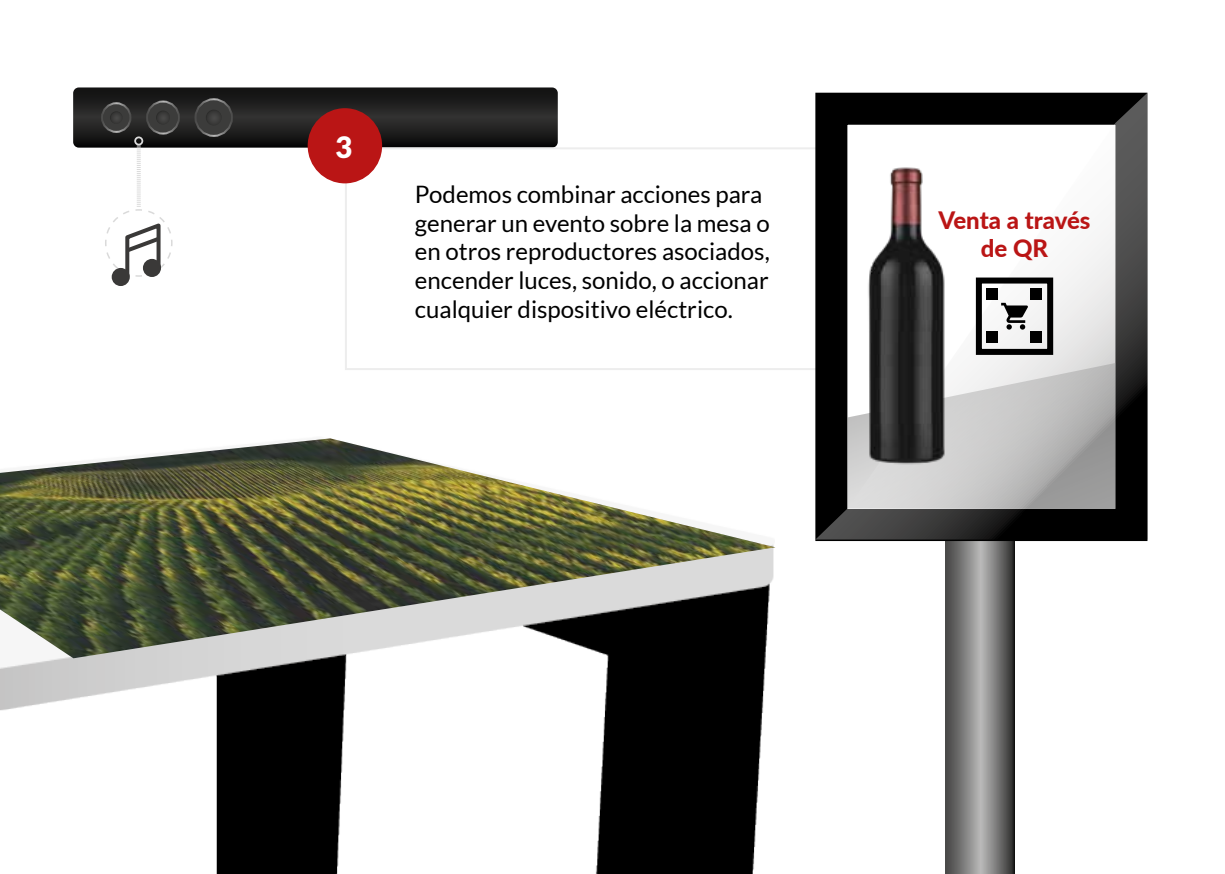
<style>
.page{position:relative;width:1225px;height:874px;background:#fff}
.page>*{position:absolute;margin:0;border:0;box-sizing:border-box;transform-origin:0 0}
.t1{font:900 29.4px "Lato";color:#fff}
.t2{font:24px/28.8px "Lato";color:#000}
.t3{font:800 24px/28.8px "Lato";color:#ba1515;text-align:center}
</style>
<div class="page">
<img style="left:0;top:658px;width:766px;height:215px">
<div style="left:345px;top:147px;width:484px;height:223px;border:2px solid #ededed"></div>
<svg style="left:945px;top:540px;width:69px;height:333px;background:#787877"></svg>
<img style="left:0;top:438px;width:775px;height:220px">
<svg style="left:815px;top:93px;width:332px;height:446px"></svg>
<img style="left:829px;top:148px;width:149px;height:334px">
<div style="left:976px;top:277px;width:77px;height:78px;border:6px solid #000"></div>
<div style="left:986px;top:288px;width:12px;height:12px;background:#000"></div>
<div style="left:986px;top:331px;width:12px;height:12px;background:#000"></div>
<div style="left:1030px;top:331px;width:12px;height:12px;background:#000"></div>
<div style="left:1030px;top:288px;width:12px;height:12px;background:#000"></div>
<svg style="left:1001px;top:303px;width:27px;height:26px"></svg>
<div style="left:112px;top:268px;width:18px;height:18px;background:#3a3938;border-radius:50%"></div>
<svg style="left:73px;top:87px;width:485px;height:194px"></svg>
<p class="t1" style="left:335px;top:129px;width:19px">3</p>
<p class="t2" style="left:415px;top:179px;width:356px">Podemos combinar acciones para generar un evento sobre la mesa o en otros reproductores asociados, encender luces, sonido, o accionar cualquier dispositivo eléctrico.</p>
<p class="t3" style="left:938px;top:204px;width:154px">Venta a través de QR</p>
</div>
